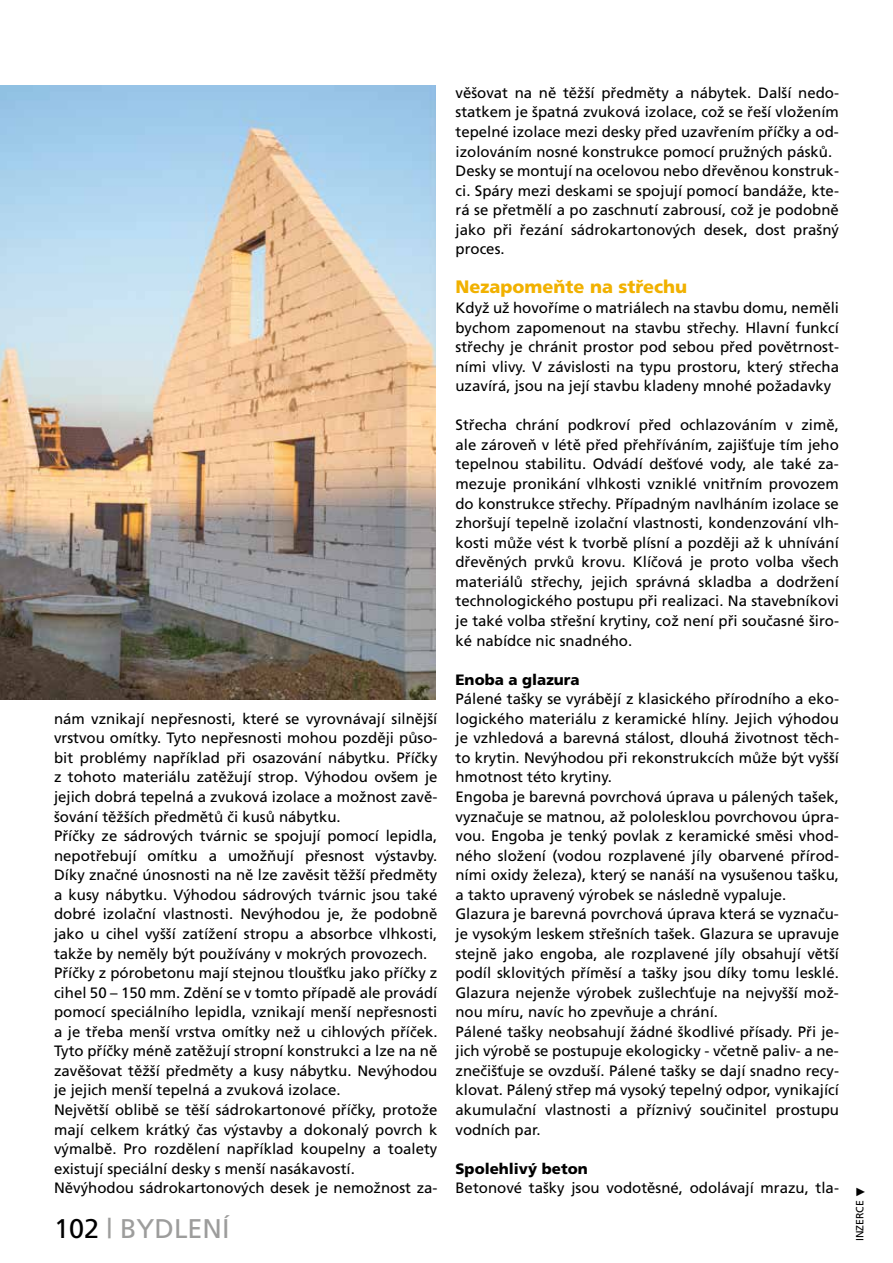
<style>
.page{position:relative;width:893px;height:1263px;background:#fff}
.page>*{position:absolute;margin:0;border:0;box-sizing:border-box;transform-origin:0 0}
.t1{font:27px "Frutiger OT";color:#9d9d9c}
.t2{font:900 18px "Frutiger OT";color:#f1b100}
.t3{font:15px/19.5px "Frutiger OT";color:#000}
.t4{font:900 15px "Frutiger OT";color:#000}
.t5{font:12px "Impact";color:#000}
.t6{font:10.5px "Frutiger OT";color:#000}
.s1{color:#000}
</style>
<div class="page">
<img style="left:0;top:85px;width:436px;height:614px">
<p class="t3" style="left:54px;top:709px;width:385px">nám vznikají nepřesnosti, které se vyrovnávají silnější vrstvou omítky. Tyto nepřesnosti mohou později půso&shy;bit problémy například při osazování nábytku. Příčky z tohoto materiálu zatěžují strop. Výhodou ovšem je jejich dobrá tepelná a zvuková izolace a možnost zavě&shy;šování těžších předmětů či kusů nábytku.<br>Příčky ze sádrových tvárnic se spojují pomocí lepidla, nepotřebují omítku a umožňují přesnost výstavby.<br>Díky značné únosnosti na ně lze zavěsit těžší předměty a kusy nábytku. Výhodou sádrových tvárnic jsou také dobré izolační vlastnosti. Nevýhodou je, že podobně jako u cihel vyšší zatížení stropu a absorbce vlhkosti, takže by neměly být používány v mokrých provozech.<br>Příčky z pórobetonu mají stejnou tloušťku jako příčky z cihel 50 – 150 mm. Zdění se v tomto případě ale provádí pomocí speciálního lepidla, vznikají menší nepřesnosti a je třeba menší vrstva omítky než u cihlových příček.<br>Tyto příčky méně zatěžují stropní konstrukci a lze na ně zavěšovat těžší předměty a kusy nábytku. Nevýhodou je jejich menší tepelná a zvuková izolace.<br>Největší oblibě se těší sádrokartonové příčky, protože mají celkem krátký čas výstavby a dokonalý povrch k výmalbě. Pro rozdělení například koupelny a toalety existují speciální desky s menší nasákavostí.<br>Něvýhodou sádrokartonových desek je nemožnost za-</p>
<h1 class="t1" style="left:54px;top:1214px;width:177px"><span class="s1">102</span> | BYDLENÍ</h1>
<p class="t3" style="left:455px;top:83px;width:385px">věšovat na ně těžší předměty a nábytek. Další nedo&shy;statkem je špatná zvuková izolace, což se řeší vložením tepelné izolace mezi desky před uzavřením příčky a od&shy;izolováním nosné konstrukce pomocí pružných pásků.<br>Desky se montují na ocelovou nebo dřevěnou konstruk&shy;ci. Spáry mezi deskami se spojují pomocí bandáže, kte&shy;rá se přetmělí a po zaschnutí zabrousí, což je podobně jako při řezání sádrokartonových desek, dost prašný proces.</p>
<p class="t2" style="left:455px;top:277px;width:233px">Nezapomeňte na střechu</p>
<p class="t3" style="left:455px;top:298px;width:385px;text-align:justify">Když už hovoříme o matriálech na stavbu domu, neměli bychom zapomenout na stavbu střechy. Hlavní funkcí střechy je chránit prostor pod sebou před povětrnost&shy;ními vlivy. V závislosti na typu prostoru, který střecha uzavírá, jsou na její stavbu kladeny mnohé požadavky</p>
<p class="t3" style="left:455px;top:416px;width:385px;text-align:justify">Střecha chrání podkroví před ochlazováním v zimě, ale zároveň v létě před přehříváním, zajišťuje tím jeho tepelnou stabilitu. Odvádí dešťové vody, ale také za&shy;mezuje pronikání vlhkosti vzniklé vnitřním provozem do konstrukce střechy. Případným navlháním izolace se zhoršují tepelně izolační vlastnosti, kondenzování vlh&shy;kosti může vést k tvorbě plísní a později až k uhnívání dřevěných prvků krovu. Klíčová je proto volba všech materiálů střechy, jejich správná skladba a dodržení technologického postupu při realizaci. Na stavebníkovi je také volba střešní krytiny, což není při současné širo&shy;ké nabídce nic snadného.</p>
<p class="t4" style="left:455px;top:671px;width:126px">Enoba a glazura</p>
<p class="t3" style="left:455px;top:690px;width:385px">Pálené tašky se vyrábějí z klasického přírodního a eko&shy;logického materiálu z keramické hlíny. Jejich výhodou je vzhledová a barevná stálost, dlouhá životnost těch&shy;to krytin. Nevýhodou při rekonstrukcích může být vyšší hmotnost této krytiny.<br>Engoba je barevná povrchová úprava u pálených tašek, vyznačuje se matnou, až pololesklou povrchovou úpra&shy;vou. Engoba je tenký povlak z keramické směsi vhod&shy;ného složení (vodou rozplavené jíly obarvené přírod&shy;ními oxidy železa), který se nanáší na vysušenou tašku, a takto upravený výrobek se následně vypaluje.<br>Glazura je barevná povrchová úprava která se vyznaču&shy;je vysokým leskem střešních tašek. Glazura se upravuje stejně jako engoba, ale rozplavené jíly obsahují větší podíl sklovitých příměsí a tašky jsou díky tomu lesklé.<br>Glazura nejenže výrobek zušlechťuje na nejvyšší mož&shy;nou míru, navíc ho zpevňuje a chrání.<br>Pálené tašky neobsahují žádné škodlivé přísady. Při je&shy;jich výrobě se postupuje ekologicky - včetně paliv- a ne&shy;znečišťuje se ovzduší. Pálené tašky se dají snadno recy&shy;klovat. Pálený střep má vysoký tepelný odpor, vynikající akumulační vlastnosti a příznivý součinitel prostupu vodních par.</p>
<p class="t4" style="left:455px;top:1160px;width:134px">Spolehlivý beton</p>
<p class="t3" style="left:455px;top:1179px;width:385px">Betonové tašky jsou vodotěsné, odolávají mrazu, tla-</p>
<p class="t5" style="left:855px;top:1182px;width:13px">►</p>
<p class="t6" style="left:854px;top:1241px;width:42px;rotate:-90deg">INZERCE</p>
</div>
